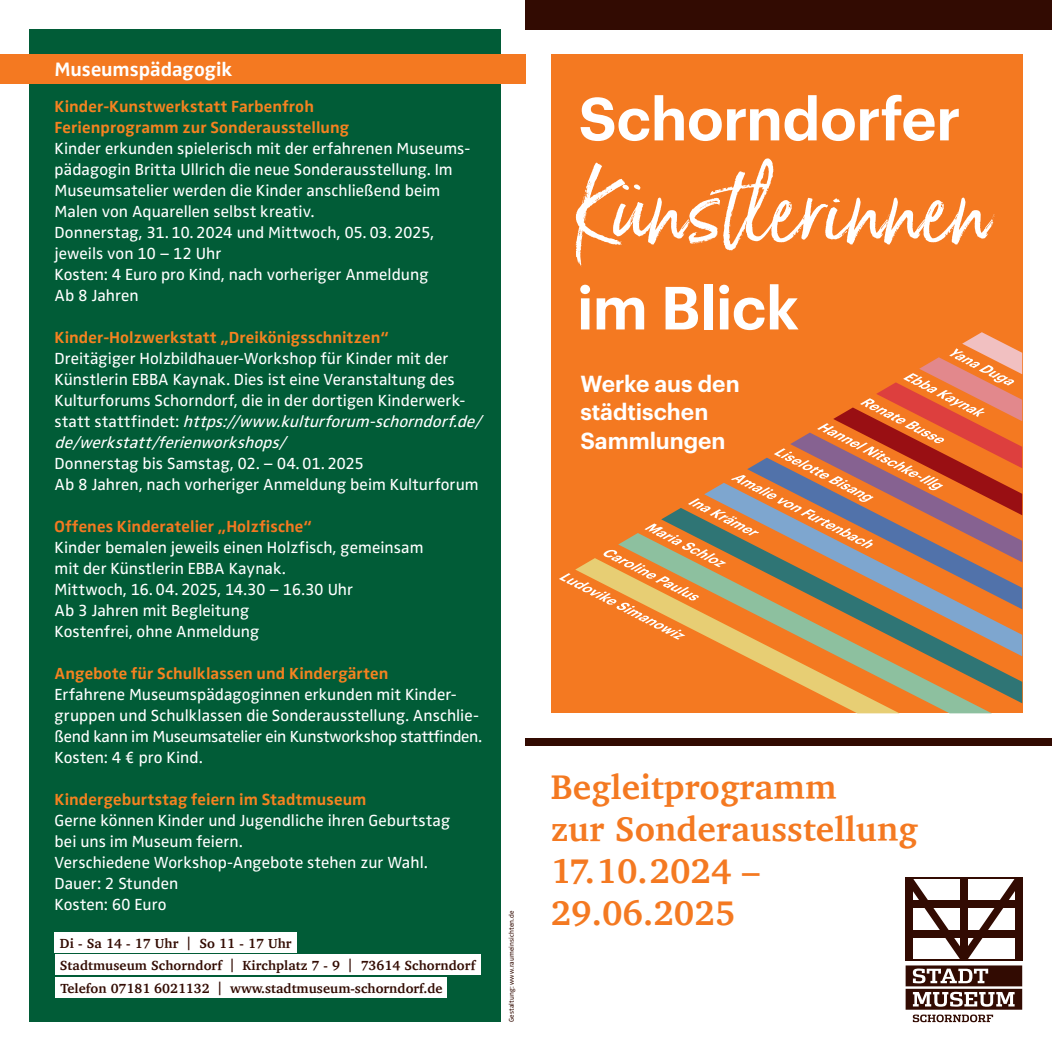
<style>
.page{position:relative;width:1052px;height:1052px;background:#fff}
.page>*{position:absolute;margin:0;border:0;box-sizing:border-box;transform-origin:0 0}
.t1{font:89.25px "Born Ready";color:#fff}
.t2{font:600 59.5px "Graphik";letter-spacing:-.005em;color:#fff}
.t3{font:700 35px/42px "Charter";letter-spacing:.005em;color:#f47921}
.t4{font:600 22.75px/28px "Graphik";color:#fff}
.t5{font:700 20.12px "Zwo OT";letter-spacing:-.005em;color:#fff}
.t6{font:16.62px/21px "Zwo OT";letter-spacing:.005em;color:#fff}
.t7{font:700 16.62px/21px "Zwo OT";letter-spacing:.005em;color:#f58220}
.t8{font:700 16.62px "Zwo OT";letter-spacing:.01em;color:#f47921}
.t9{font:700 13.47px/22.6px "Charter";letter-spacing:.005em;color:#320b02}
.t10{font:7px "Zwo OT";letter-spacing:.015em;color:#320b02}
.s1{font-style:italic}
</style>
<div class="page">
<div style="left:30px;top:30px;width:471px;height:992px;background:#015c37"></div>
<div style="left:551px;top:55px;width:471px;height:658px;background:#f47921"></div>
<svg style="left:913px;top:878px;width:102px;height:81px"></svg>
<div style="left:905px;top:965px;width:117px;height:21px;background:#320b02"></div>
<div style="left:905px;top:877px;width:8px;height:83px;background:#320b02"></div>
<div style="left:1015px;top:877px;width:7px;height:83px;background:#320b02"></div>
<div style="left:960px;top:877px;width:7px;height:83px;background:#320b02"></div>
<hr style="left:905px;top:959px;width:117px;height:1px;background:#320b02">
<hr style="left:905px;top:877px;width:117px;height:1px;background:#320b02">
<div style="left:906px;top:930px;width:115px;height:7px;background:#320b02"></div>
<div style="left:906px;top:900px;width:115px;height:8px;background:#320b02"></div>
<div style="left:905px;top:988px;width:117px;height:21px;background:#320b02"></div>
<svg style="left:913px;top:991px;width:101px;height:15px"></svg>
<svg style="left:913px;top:1014px;width:80px;height:8px"></svg>
<svg style="left:913px;top:968px;width:75px;height:15px"></svg>
<div style="left:526px;top:738px;width:526px;height:7px;background:#320b02"></div>
<div style="left:526px;top:0;width:526px;height:30px;background:#320b02"></div>
<svg style="left:992px;top:640px;width:30px;height:63px"></svg>
<svg style="left:899px;top:640px;width:93px;height:73px"></svg>
<svg style="left:714px;top:640px;width:185px;height:73px"></svg>
<svg style="left:559px;top:332px;width:463px;height:308px"></svg>
<div style="left:55px;top:977px;width:391px;height:20px;background:#fff"></div>
<div style="left:55px;top:954px;width:425px;height:21px;background:#fff"></div>
<div style="left:55px;top:932px;width:242px;height:20px;background:#fff"></div>
<div style="left:0;top:55px;width:526px;height:29px;background:#f47921"></div>
<p class="t5" style="left:55px;top:58px;width:179px">Museumspädagogik</p>
<p class="t7" style="left:55px;top:96px;width:296px">Kinder-Kunstwerkstatt Farbenfroh<br>Ferienprogramm zur Sonderausstellung</p>
<p class="t6" style="left:55px;top:138px;width:417px">Kinder erkunden spielerisch mit der erfahrenen Museums&shy;pädagogin Britta Ullrich die neue Sonderausstellung. Im Museumsatelier werden die Kinder anschließend beim Malen von Aquarellen selbst kreativ.<br>Donnerstag, 31. 10. 2024 und Mittwoch, 05. 03. 2025, jeweils von 10 – 12 Uhr<br>Kosten: 4 Euro pro Kind, nach vorheriger Anmeldung<br>Ab 8 Jahren</p>
<p class="t7" style="left:55px;top:327px;width:336px">Kinder-Holzwerkstatt „Dreikönigsschnitzen“</p>
<p class="t6" style="left:55px;top:348px;width:433px">Dreitägiger Holzbildhauer-Workshop für Kinder mit der Künstlerin EBBA Kaynak. Dies ist eine Veranstaltung des Kulturforums Schorndorf, die in der dortigen Kinderwerk-<br>s t a t t s t a t t f i n d e t : <span class="s1">https://www.kulturforum-schorndorf.de/ de/werkstatt/ferienworkshops/</span></p>
<p class="t6" style="left:55px;top:453px;width:425px">Donnerstag bis Samstag, 02. – 04. 01. 2025<br>Ab 8 Jahren, nach vorheriger Anmeldung beim Kulturforum</p>
<p class="t8" style="left:55px;top:517px;width:259px">Offenes Kinderatelier „Holzfische“</p>
<p class="t6" style="left:55px;top:537px;width:370px">Kinder bemalen jeweils einen Holzfisch, gemeinsam mit der Künstlerin EBBA Kaynak.<br>Mittwoch, 16. 04. 2025, 14.30 – 16.30 Uhr<br>Ab 3 Jahren mit Begleitung<br>Kostenfrei, ohne Anmeldung</p>
<p class="t7" style="left:55px;top:663px;width:335px">Angebote für Schulklassen und Kindergärten</p>
<p class="t6" style="left:55px;top:684px;width:429px">Erfahrene Museumspädagoginnen erkunden mit Kinder&shy;gruppen und Schulklassen die Sonderausstellung. Anschlie&shy;ßend kann im Museumsatelier ein Kunstworkshop stattfinden.<br>Kosten: 4 € pro Kind.</p>
<p class="t7" style="left:55px;top:789px;width:313px">Kindergeburtstag feiern im Stadtmuseum</p>
<p class="t6" style="left:55px;top:810px;width:397px">Gerne können Kinder und Jugendliche ihren Geburtstag bei uns im Museum feiern.<br>Verschiedene Workshop-Angebote stehen zur Wahl.<br>Dauer: 2 Stunden<br>Kosten: 60 Euro</p>
<p class="t9" style="left:60px;top:931px;width:417px">Di - Sa 14 - 17 Uhr | So 11 - 17 Uhr<br>Stadtmuseum Schorndorf | Kirchplatz 7 - 9 | 73614 Schorndorf<br>Telefon 07181 6021132 | www.stadtmuseum-schorndorf.de</p>
<p class="t10" style="left:507px;top:1022px;width:113px;rotate:-90deg">Gestaltung: www.raumeinsichten.de</p>
<h2 class="t2" style="left:578px;top:73px;width:383px">Schorndorfer</h2>
<h1 class="t1" style="left:580px;top:155px;width:412px">Künstlerinnen</h1>
<h2 class="t2" style="left:577px;top:262px;width:224px">im Blick</h2>
<h3 class="t4" style="left:580px;top:368px;width:161px">Werke aus den städtischen<br>Sammlungen</h3>
<h3 class="t3" style="left:551px;top:765px;width:368px">Begleitprogramm<br>zur Sonderausstellung<br>17.10.2024 –<br>29.06.2025</h3>
</div>
